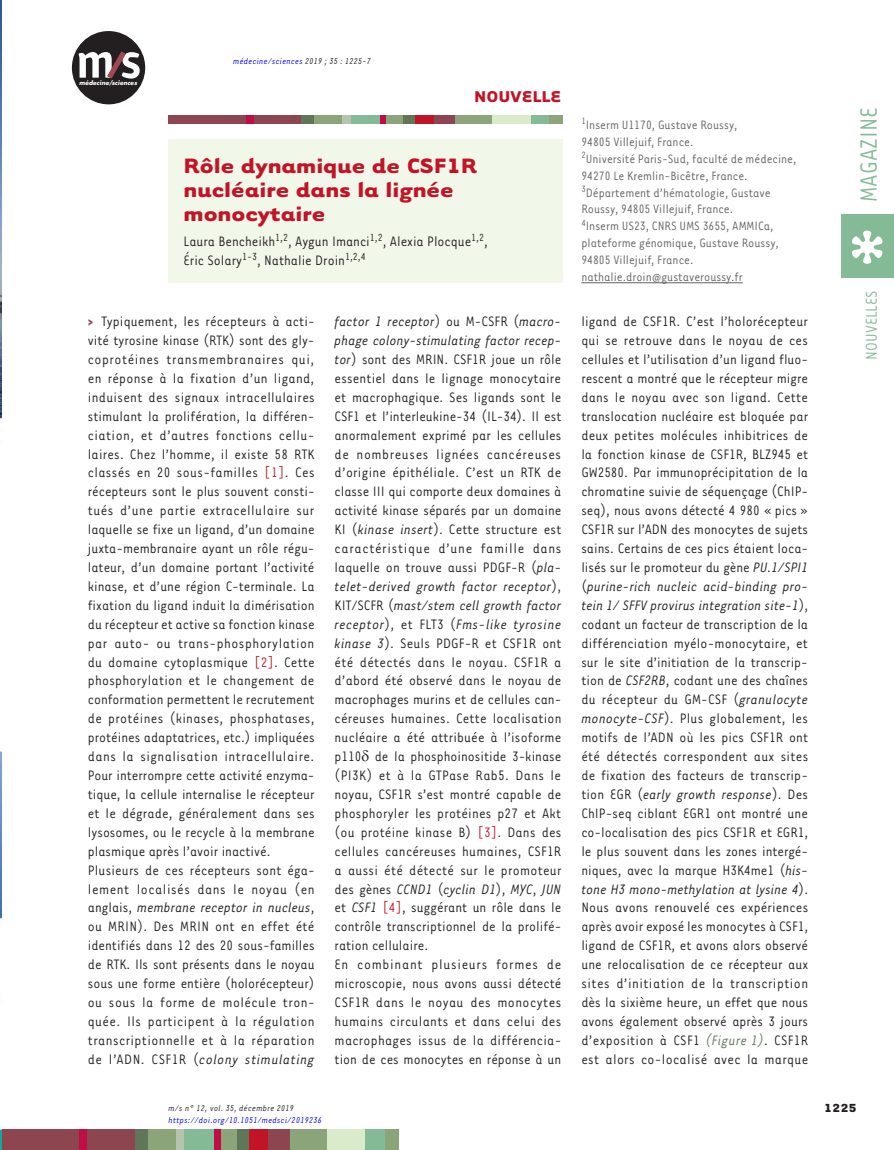
<style>
.page{position:relative;width:894px;height:1150px;background:#fff}
.page>*{position:absolute;margin:0;border:0;box-sizing:border-box;transform-origin:0 0}
.t1{font:27px "Tarzana Narrow";color:#84ba95}
.t2{font:700 24px/24px "Tarzana Wide";color:#c11527}
.t3{font:18px "Tarzana Narrow";color:#84ba95}
.t4{font:700 18px "Tarzana Wide";color:#c11527}
.t5{font:15.75px/18.9px "Tarzana Narrow";letter-spacing:.01em;color:#231f20}
.t6{font:13.95px/17px "Tarzana Narrow";color:#636366}
.t7{font:700 13.5px "Tarzana Wide";color:#231f20}
.t8{font:italic 9.75px "Tarzana Narrow";letter-spacing:.025em;color:#00f}
.t9{font:italic 9.75px "Tarzana Narrow";letter-spacing:.025em;color:#231f20}
.t10{font:italic 700 6px "Futura";letter-spacing:.01em;color:#fff}
.s1{color:#231f20}
.s2{font-weight:700;color:#8d454f}
.s3{color:#bf182a}
.s4{font-style:italic}
.s5{font-style:italic;color:#5f7659}
</style>
<div class="page">
<div style="left:1px;top:1128px;width:134px;height:21px;background:#8d454f"></div>
<div style="left:236px;top:1128px;width:13px;height:21px;background:#5f7659"></div>
<div style="left:79px;top:1128px;width:8px;height:21px;background:#c10d45"></div>
<div style="left:135px;top:1128px;width:21px;height:21px;background:#5f7659"></div>
<div style="left:148px;top:1128px;width:30px;height:21px;background:#8ba479"></div>
<div style="left:176px;top:1128px;width:9px;height:21px;background:#b6c4ad"></div>
<div style="left:185px;top:1128px;width:29px;height:21px;background:#84ba95"></div>
<div style="left:218px;top:1128px;width:19px;height:21px;background:#8ba479"></div>
<div style="left:214px;top:1128px;width:6px;height:21px;background:#c10d45"></div>
<div style="left:249px;top:1128px;width:27px;height:21px;background:#c11527"></div>
<div style="left:288px;top:1128px;width:39px;height:21px;background:#8ba479"></div>
<div style="left:268px;top:1128px;width:21px;height:21px;background:#8d454f"></div>
<div style="left:327px;top:1128px;width:39px;height:21px;background:#daebcb"></div>
<div style="left:365px;top:1128px;width:21px;height:21px;background:#84ba95"></div>
<div style="left:385px;top:1128px;width:13px;height:21px;background:#8ba479"></div>
<div style="left:841px;top:214px;width:52px;height:64px;background:#84ba95"></div>
<svg style="left:852px;top:230px;width:30px;height:34px"></svg>
<div style="left:169px;top:116px;width:133px;height:8px;background:#8d454f"></div>
<div style="left:301px;top:116px;width:27px;height:8px;background:#5f7659"></div>
<div style="left:401px;top:116px;width:14px;height:8px;background:#5f7659"></div>
<div style="left:314px;top:116px;width:30px;height:8px;background:#8ba479"></div>
<div style="left:350px;top:116px;width:30px;height:8px;background:#84ba95"></div>
<div style="left:530px;top:116px;width:20px;height:8px;background:#84ba95"></div>
<div style="left:384px;top:116px;width:18px;height:8px;background:#8ba479"></div>
<div style="left:549px;top:116px;width:14px;height:8px;background:#8ba479"></div>
<div style="left:453px;top:116px;width:39px;height:8px;background:#8ba479"></div>
<div style="left:492px;top:116px;width:38px;height:8px;background:#daebcb"></div>
<div style="left:342px;top:116px;width:9px;height:8px;background:#b6c4ad"></div>
<div style="left:246px;top:116px;width:7px;height:8px;background:#c10d45"></div>
<div style="left:380px;top:116px;width:6px;height:8px;background:#c10d45"></div>
<div style="left:415px;top:116px;width:27px;height:8px;background:#c11527"></div>
<div style="left:433px;top:116px;width:21px;height:8px;background:#8d454f"></div>
<div style="left:169px;top:139px;width:394px;height:144px;background:#f1f7e9"></div>
<hr style="left:581px;top:282px;width:161px;height:1px;background:#636366">
<img style="left:0;top:2px;width:1px;height:1146px">
<div style="left:72px;top:31px;width:73px;height:73px;background:#231f20;border-radius:50%"></div>
<svg style="left:79px;top:52px;width:61px;height:27px"></svg>
<p class="t10" style="left:79px;top:79px;width:59px">médecine/sciences</p>
<p class="t8" style="left:233px;top:55px;width:139px">médecine/sciences <span class="s1">2019 ; 35 : 1225-7</span></p>
<p class="t4" style="left:474px;top:84px;width:89px">NOUVELLE</p>
<h2 class="t2" style="left:184px;top:152px;width:295px">Rôle dynamique de CSF1R nucléaire dans la lignée monocytaire</h2>
<p class="t5" style="left:184px;top:231px;width:306px">Laura Bencheikh<sup>1,2</sup>, Aygun Imanci<sup>1,2</sup>, Alexia Plocque<sup>1,2</sup>,<br>Éric Solary<sup>1-3</sup>, Nathalie Droin<sup>1,2,4</sup></p>
<p class="t6" style="left:581px;top:115px;width:216px"><sup>1</sup>Inserm U1170, Gustave Roussy,<br>94805 Villejuif, France.<br><sup>2</sup>Université Paris-Sud, faculté de médecine, 94270 Le Kremlin-Bicêtre, France.<br><sup>3</sup>Département d’hématologie, Gustave Roussy, 94805 Villejuif, France.<br><sup>4</sup>Inserm US23, CNRS UMS 3655, AMMICa, plateforme génomique, Gustave Roussy, 94805 Villejuif, France. nathalie.droin@gustaveroussy.fr</p>
<p class="t5" style="left:88px;top:311px;width:228px"><span class="s2">&gt;</span> Typiquement, les récepteurs à acti&shy;vité tyrosine kinase (RTK) sont des gly&shy;coprotéines transmembranaires qui, en réponse à la fixation d’un ligand, induisent des signaux intracellulaires stimulant la prolifération, la différen&shy;ciation, et d’autres fonctions cellu&shy;laires. Chez l’homme, il existe 58 RTK classés en 20 sous-familles <span class="s3">[1]</span>. Ces récepteurs sont le plus souvent consti&shy;tués d’une partie extracellulaire sur laquelle se fixe un ligand, d’un domaine juxta-membranaire ayant un rôle régu&shy;lateur, d’un domaine portant l’activité kinase, et d’une région C-terminale. La fixation du ligand induit la dimérisation du récepteur et active sa fonction kinase par auto- ou trans-phosphorylation du domaine cytoplasmique <span class="s3">[2]</span>. Cette phosphorylation et le changement de conformation permettent le recrutement de protéines (kinases, phosphatases, protéines adaptatrices, etc.) impliquées dans la signalisation intracellulaire.<br>Pour interrompre cette activité enzyma&shy;tique, la cellule internalise le récepteur et le dégrade, généralement dans ses lysosomes, ou le recycle à la membrane plasmique après l’avoir inactivé.<br>Plusieurs de ces récepteurs sont éga&shy;lement localisés dans le noyau (en anglais, <span class="s4">membrane receptor in nucleus</span>, ou MRIN). Des MRIN ont en effet été identifiés dans 12 des 20 sous-familles de RTK. Ils sont présents dans le noyau sous une forme entière (holorécepteur) ou sous la forme de molécule tron&shy;quée. Ils participent à la régulation transcriptionnelle et à la réparation de l’ADN. CSF1R (<span class="s4">colony stimulating</span></p>
<p class="t5" style="left:334px;top:311px;width:228px"><span class="s4">factor 1 receptor</span>) ou M-CSFR (<span class="s4">macro&shy;phage colony-stimulating factor recep&shy;tor</span>) sont des MRIN. CSF1R joue un rôle essentiel dans le lignage monocytaire et macrophagique. Ses ligands sont le CSF1 et l’interleukine-34 (IL-34). Il est anormalement exprimé par les cellules de nombreuses lignées cancéreuses d’origine épithéliale. C’est un RTK de classe III qui comporte deux domaines à activité kinase séparés par un domaine KI (<span class="s4">kinase insert</span>). Cette structure est caractéristique d’une famille dans laquelle on trouve aussi PDGF-R (<span class="s4">pla&shy;telet-derived growth factor receptor</span>), KIT/SCFR (<span class="s4">mast/stem cell growth factor receptor</span>), et FLT3 (<span class="s4">Fms-like tyrosine kinase 3</span>). Seuls PDGF-R et CSF1R ont été détectés dans le noyau. CSF1R a d’abord été observé dans le noyau de macrophages murins et de cellules can&shy;céreuses humaines. Cette localisation nucléaire a été attribuée à l’isoforme p110 de la phosphoinositide 3-kinase (PI3K) et à la GTPase Rab5. Dans le noyau, CSF1R s’est montré capable de phosphoryler les protéines p27 et Akt (ou protéine kinase B) <span class="s3">[3]</span>. Dans des cellules cancéreuses humaines, CSF1R a aussi été détecté sur le promoteur des gènes <span class="s4">CCND1</span> (<span class="s4">cyclin D1</span>), <span class="s4">MYC</span>, <span class="s4">JUN </span>et <span class="s4">CSF1</span> <span class="s3">[4]</span>, suggérant un rôle dans le contrôle transcriptionnel de la prolifé&shy;ration cellulaire.<br>En combinant plusieurs formes de microscopie, nous avons aussi détecté CSF1R dans le noyau des monocytes humains circulants et dans celui des macrophages issus de la différencia&shy;tion de ces monocytes en réponse à un</p>
<p class="t5" style="left:581px;top:311px;width:228px;text-align:justify">ligand de CSF1R. C’est l’holorécepteur qui se retrouve dans le noyau de ces cellules et l’utilisation d’un ligand fluo&shy;rescent a montré que le récepteur migre dans le noyau avec son ligand. Cette translocation nucléaire est bloquée par deux petites molécules inhibitrices de la fonction kinase de CSF1R, BLZ945 et GW2580. Par immunoprécipitation de la chromatine suivie de séquençage (ChIP&shy;seq), nous avons détecté 4 980 « pics » CSF1R sur l’ADN des monocytes de sujets sains. Certains de ces pics étaient loca&shy;lisés sur le promoteur du gène <span class="s4">PU.1/SPI1 </span>(<span class="s4">purine-rich nucleic acid-binding pro&shy;tein 1/ SFFV provirus integration site-1</span>), codant un facteur de transcription de la différenciation myélo-monocytaire, et sur le site d’initiation de la transcrip&shy;tion de <span class="s4">CSF2RB</span>, codant une des chaînes du récepteur du GM-CSF (<span class="s4">granulocyte monocyte-CSF</span>). Plus globalement, les motifs de l’ADN où les pics CSF1R ont été détectés correspondent aux sites de fixation des facteurs de transcrip&shy;tion EGR (<span class="s4">early growth response</span>). Des ChIP-seq ciblant EGR1 ont montré une co-localisation des pics CSF1R et EGR1, le plus souvent dans les zones intergé&shy;niques, avec la marque H3K4me1 (<span class="s4">his&shy;tone H3 mono-methylation at lysine 4</span>).<br>Nous avons renouvelé ces expériences après avoir exposé les monocytes à CSF1, ligand de CSF1R, et avons alors observé une relocalisation de ce récepteur aux sites d’initiation de la transcription dès la sixième heure, un effet que nous avons également observé après 3 jours d’exposition à CSF1 <span class="s5">(Figure 1)</span>. CSF1R est alors co-localisé avec la marque</p>
<p class="t9" style="left:169px;top:1101px;width:127px">m/s n° 12, vol. 35, décembre 2019</p>
<p class="t8" style="left:169px;top:1113px;width:155px">https://doi.org/10.1051/medsci/2019236</p>
<h1 class="t1" style="left:852px;top:202px;width:96px;rotate:-90deg">MAGAZINE</h1>
<p class="t3" style="left:860px;top:359px;width:70px;rotate:-90deg">NOUVELLES</p>
<p class="t7" style="left:823px;top:1098px;width:34px">1225</p>
</div>
